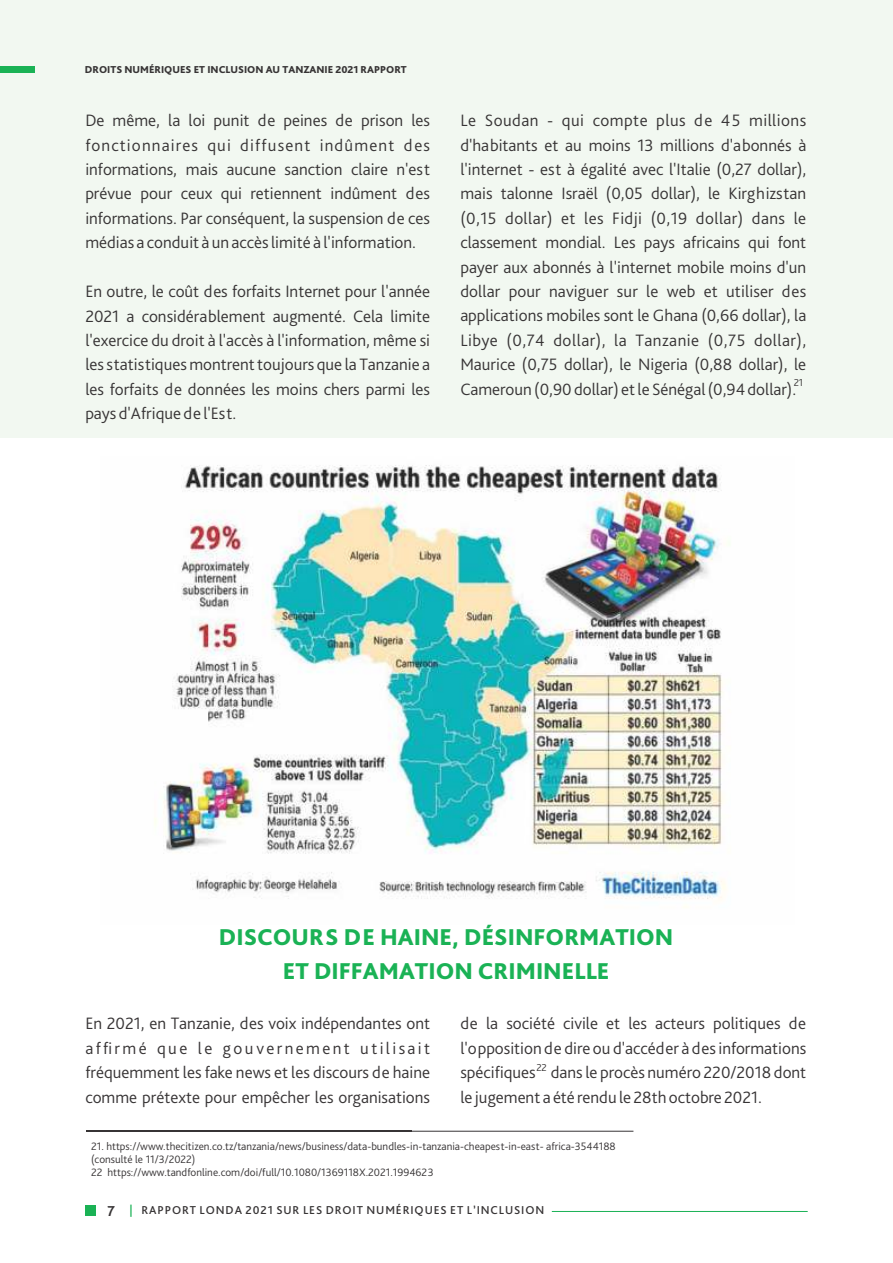
<style>
.page{position:relative;width:893px;height:1263px;background:#fff}
.page>*{position:absolute;margin:0;border:0;box-sizing:border-box;transform-origin:0 0}
.t1{font:800 24px/33.9px "Bliss Pro";color:#1ab255;text-align:center}
.t2{font:300 17.25px/24.5px "Bliss Pro";color:#373435;text-align:justify}
.t3{font:500 12px "Bliss Pro";letter-spacing:.075em;color:#373435}
.t4{font:300 11.25px/13.5px "Bliss Pro";color:#373435}
.t5{font:800 10.5px "Bliss Pro";color:#373435}
.t6{font:300 10.5px "Bliss Pro";color:#373435}
.s1{font-weight:700;font-size:15px}
.s2{color:#1ab255}
</style>
<div class="page">
<div style="left:0;top:0;width:893px;height:437px;background:#f2f8f1"></div>
<hr style="left:86px;top:1130px;width:325px;height:2px;background:#373435">
<hr style="left:411px;top:1131px;width:222px;height:1px;background:#373435">
<img style="left:154px;top:465px;width:576px;height:442px">
<div style="left:85px;top:1205px;width:11px;height:11px;background:#1ab255"></div>
<hr style="left:552px;top:1211px;width:256px;height:1px;background:#1ab255">
<div style="left:0;top:66px;width:35px;height:6px;background:#1ab255"></div>
<p class="t5" style="left:85px;top:65px;width:323px">DROITS NUMÉRIQUES ET INCLUSION AU TANZANIE 2021 RAPPORT</p>
<p class="t2" style="left:85px;top:110px;width:346px">De même, la loi punit de peines de prison les fonctionnaires qui diffusent indûment des informations, mais aucune sanction claire n'est prévue pour ceux qui retiennent indûment des informations. Par conséquent, la suspension de ces médias a conduit à un accès limité à l'information.</p>
<p class="t2" style="left:85px;top:281px;width:346px">En outre, le coût des forfaits Internet pour l'année 2021 a considérablement augmenté. Cela limite l'exercice du droit à l'accès à l'information, même si les statistiques montrent toujours que la Tanzanie a les forfaits de données les moins chers parmi les pays d'Afrique de l'Est.</p>
<p class="t2" style="left:460px;top:110px;width:347px">Le Soudan - qui compte plus de 45 millions d'habitants et au moins 13 millions d'abonnés à l'internet - est à égalité avec l'Italie (0,27 dollar), mais talonne Israël (0,05 dollar), le Kirghizstan (0,15 dollar) et les Fidji (0,19 dollar) dans le classement mondial. Les pays africains qui font payer aux abonnés à l'internet mobile moins d'un dollar pour naviguer sur le web et utiliser des applications mobiles sont le Ghana (0,66 dollar), la Libye (0,74 dollar), la Tanzanie (0,75 dollar), Maurice (0,75 dollar), le Nigeria (0,88 dollar), le Cameroun (0,90 dollar) et le Sénégal (0,94 dollar).</p>
<p class="t6" style="left:794px;top:379px;width:11px">21</p>
<h1 class="t1" style="left:219px;top:922px;width:456px">DISCOURS DE HAINE, DÉSINFORMATION<br>ET DIFFAMATION CRIMINELLE</h1>
<p class="t2" style="left:85px;top:1013px;width:346px">En 2021, en Tanzanie, des voix indépendantes ont affirmé que le gouvernement utilisait fréquemment les fake news et les discours de haine comme prétexte pour empêcher les organisations</p>
<p class="t2" style="left:460px;top:1013px;width:347px">de la société civile et les acteurs politiques de l'opposition de dire ou d'accéder à des informations spécifiques dans le procès numéro 220/2018 dont le jugement a été rendu le 28th octobre 2021.</p>
<p class="t6" style="left:536px;top:1064px;width:12px">22</p>
<p class="t4" style="left:91px;top:1140px;width:526px">21. https://www.thecitizen.co.tz/tanzania/news/business/data-bundles-in-tanzania-cheapest-in-east- africa-3544188 (consulté le 11/3/2022)<br>22 https://www.tandfonline.com/doi/full/10.1080/1369118X.2021.1994623</p>
<p class="t3" style="left:108px;top:1206px;width:438px"><span class="s1">7</span> <span class="s2">|</span> RAPPORT LONDA 2021 SUR LES DROIT NUMÉRIQUES ET L’INCLUSION</p>
</div>
